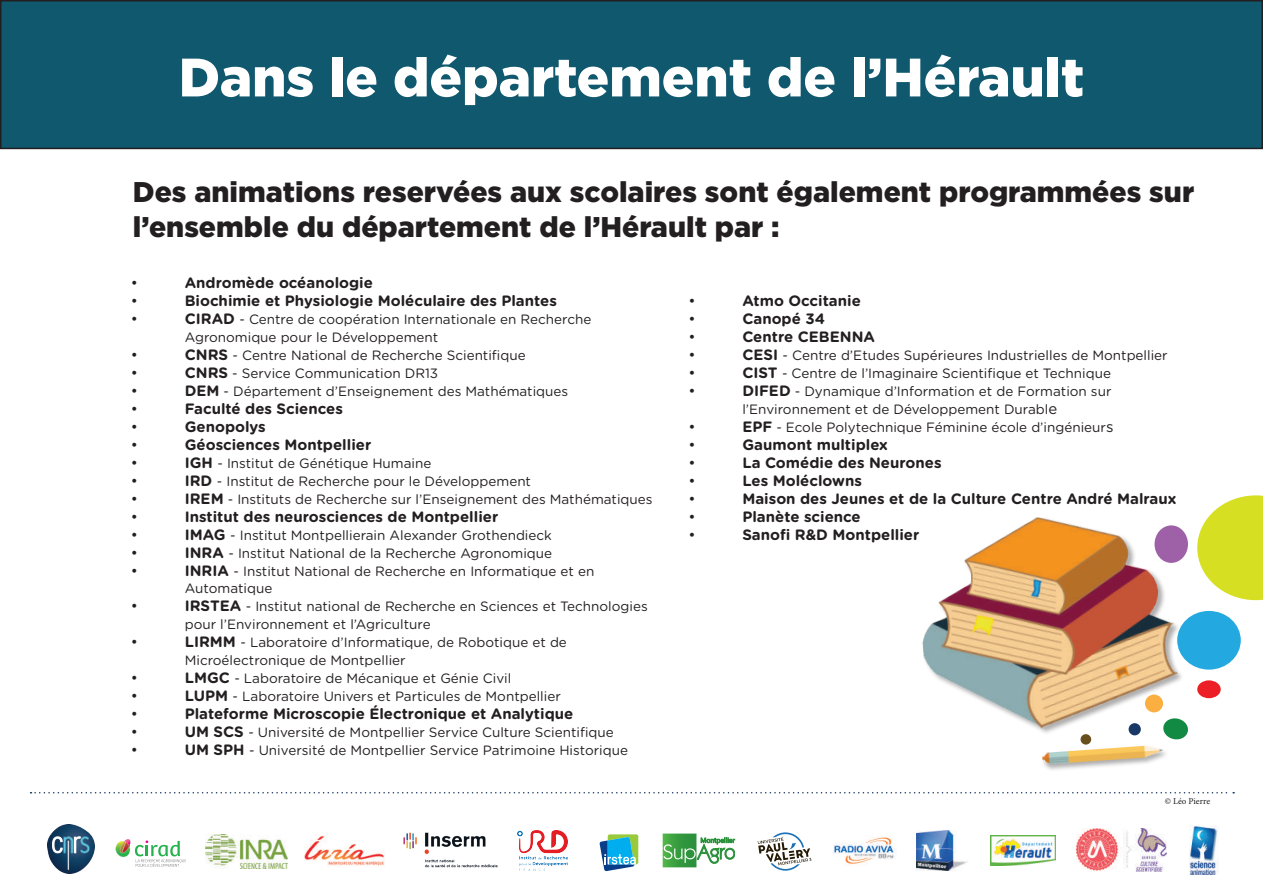
<style>
.page{position:relative;width:1263px;height:893px;background:#fff}
.page>*{position:absolute;margin:0;border:0;box-sizing:border-box;transform-origin:0 0}
.t1{font:900 54px "Gotham";color:#fff}
.t2{font:900 28.5px/34.2px "Gotham";color:#231f20}
.t3{font:700 15px "Gotham Rounded";color:#231f20}
.t4{font:15px "Gotham Rounded";color:#231f20}
.t5{font:13.5px/18px "Gotham Rounded";color:#231f20}
.t6{font:9px "Minion Pro";color:#231f20}
.s1{font-weight:700;font-size:15px}
.s2{font-size:15px}
</style>
<div class="page">
<div style="left:1px;top:1px;width:1261px;height:147px;background:#10586e"></div>
<div style="left:0;top:0;width:1263px;height:149px;border:2px solid #231f20"></div>
<img style="left:922px;top:517px;width:259px;height:220px">
<img style="left:1189px;top:826px;width:29px;height:48px">
<img style="left:205px;top:835px;width:83px;height:34px">
<img style="left:47px;top:825px;width:47px;height:49px">
<svg style="left:116px;top:839px;width:70px;height:28px"></svg>
<img style="left:304px;top:834px;width:81px;height:33px">
<img style="left:403px;top:832px;width:95px;height:36px">
<img style="left:517px;top:830px;width:51px;height:40px">
<svg style="left:599px;top:834px;width:39px;height:37px"></svg>
<svg style="left:663px;top:833px;width:72px;height:34px"></svg>
<svg style="left:758px;top:832px;width:53px;height:39px"></svg>
<img style="left:833px;top:837px;width:64px;height:29px">
<img style="left:916px;top:830px;width:52px;height:41px">
<img style="left:990px;top:835px;width:66px;height:31px">
<img style="left:1076px;top:829px;width:90px;height:43px">
<svg style="left:31px;top:792px;width:1203px;height:1px"></svg>
<svg style="left:1197px;top:495px;width:66px;height:105px"></svg>
<div style="left:1154px;top:525px;width:34px;height:38px;background:#9e61a7;border-radius:50%"></div>
<div style="left:1177px;top:611px;width:64px;height:59px;background:#23a9e0;border-radius:50%"></div>
<div style="left:1145px;top:694px;width:18px;height:18px;background:#fbaf41;border-radius:50%"></div>
<div style="left:1197px;top:680px;width:24px;height:18px;background:#ed1f26;border-radius:50%"></div>
<svg style="left:1162px;top:717px;width:26px;height:23px"></svg>
<div style="left:1128px;top:723px;width:13px;height:12px;background:#193866;border-radius:50%"></div>
<div style="left:1041px;top:745px;width:128px;height:27px;background:#939192;opacity:.75"></div>
<img style="left:1042px;top:745px;width:121px;height:20px">
<div style="left:1080px;top:734px;width:11px;height:11px;background:#694e1e;border-radius:50%"></div>
<h1 class="t1" style="left:179px;top:40px;width:907px">Dans le département de l’Hérault</h1>
<h2 class="t2" style="left:133px;top:175px;width:1063px">Des animations reservées aux scolaires sont également programmées sur l’ensemble du département de l’Hérault par :</h2>
<p class="t4" style="left:131px;top:273px;width:9px">•</p>
<p class="t3" style="left:185px;top:272px;width:190px">Andromède océanologie</p>
<p class="t4" style="left:131px;top:291px;width:9px">•</p>
<p class="t3" style="left:185px;top:290px;width:374px">Biochimie et Physiologie Moléculaire des Plantes</p>
<p class="t4" style="left:131px;top:309px;width:9px">•</p>
<p class="t5" style="left:185px;top:310px;width:408px"><span class="s1">CIRAD</span> - Centre de coopération Internationale en Recherche<br>Agronomique pour le Développement</p>
<p class="t4" style="left:131px;top:345px;width:9px">•</p>
<p class="t5" style="left:185px;top:346px;width:342px"><span class="s1">CNRS</span> - Centre National de Recherche Scientifique</p>
<p class="t4" style="left:131px;top:363px;width:9px">•</p>
<p class="t5" style="left:185px;top:364px;width:255px"><span class="s1">CNRS</span> - Service Communication DR13</p>
<p class="t4" style="left:131px;top:381px;width:9px">•</p>
<p class="t5" style="left:185px;top:382px;width:385px"><span class="s1">DEM</span> - Département d’Enseignement des Mathématiques</p>
<p class="t4" style="left:131px;top:399px;width:9px">•</p>
<p class="t3" style="left:185px;top:398px;width:160px">Faculté des Sciences</p>
<p class="t4" style="left:131px;top:417px;width:9px">•</p>
<p class="t3" style="left:185px;top:416px;width:83px">Genopolys</p>
<p class="t4" style="left:131px;top:435px;width:9px">•</p>
<p class="t3" style="left:185px;top:434px;width:188px">Géosciences Montpellier</p>
<p class="t4" style="left:131px;top:453px;width:9px">•</p>
<p class="t5" style="left:185px;top:454px;width:248px"><span class="s1">IGH</span> - Institut de Génétique Humaine</p>
<p class="t4" style="left:131px;top:471px;width:9px">•</p>
<p class="t5" style="left:185px;top:472px;width:348px"><span class="s1">IRD</span> - Institut de Recherche pour le Développement</p>
<p class="t4" style="left:131px;top:489px;width:9px">•</p>
<p class="t5" style="left:185px;top:490px;width:469px"><span class="s1">IREM</span> - Instituts de Recherche sur l’Enseignement des Mathématiques</p>
<p class="t4" style="left:131px;top:507px;width:9px">•</p>
<p class="t3" style="left:185px;top:506px;width:315px">Institut des neurosciences de Montpellier</p>
<p class="t4" style="left:131px;top:525px;width:9px">•</p>
<p class="t5" style="left:185px;top:526px;width:369px"><span class="s1">IMAG</span> - Institut Montpellierain Alexander Grothendieck</p>
<p class="t4" style="left:131px;top:543px;width:9px">•</p>
<p class="t5" style="left:185px;top:544px;width:369px"><span class="s1">INRA</span> - Institut National de la Recherche Agronomique</p>
<p class="t4" style="left:131px;top:561px;width:9px">•</p>
<p class="t5" style="left:185px;top:563px;width:411px;line-height:16.2px"><span class="s1">INRIA</span> - Institut National de Recherche en Informatique et en<br>Automatique</p>
<p class="t4" style="left:131px;top:595px;width:9px">•</p>
<p class="t5" style="left:185px;top:596px;width:465px"><span class="s1">IRSTEA</span> - Institut national de Recherche en Sciences et Technologies pour l’Environnement et l’Agriculture</p>
<p class="t4" style="left:131px;top:631px;width:9px">•</p>
<p class="t5" style="left:185px;top:632px;width:384px"><span class="s1">LIRMM</span> - Laboratoire d’Informatique, de Robotique et de<br>Microélectronique de Montpellier</p>
<p class="t4" style="left:131px;top:667px;width:9px">•</p>
<p class="t5" style="left:185px;top:668px;width:328px"><span class="s1">LMGC</span> - Laboratoire de Mécanique et Génie Civil</p>
<p class="t4" style="left:131px;top:685px;width:9px">•</p>
<p class="t5" style="left:185px;top:686px;width:378px"><span class="s1">LUPM</span> - Laboratoire Univers et Particules de Montpellier</p>
<p class="t4" style="left:131px;top:703px;width:9px">•</p>
<p class="t3" style="left:185px;top:702px;width:390px">Plateforme Microscopie Électronique et Analytique</p>
<p class="t4" style="left:131px;top:721px;width:9px">•</p>
<p class="t5" style="left:185px;top:722px;width:431px"><span class="s1">UM SCS</span> - Université de Montpellier Service Culture Scientifique</p>
<p class="t4" style="left:131px;top:739px;width:9px">•</p>
<p class="t5" style="left:185px;top:740px;width:445px"><span class="s1">UM SPH</span> - Université de Montpellier Service Patrimoine Historique</p>
<p class="t4" style="left:688px;top:291px;width:9px">•</p>
<p class="t3" style="left:742px;top:290px;width:120px">Atmo Occitanie</p>
<p class="t4" style="left:688px;top:309px;width:9px">•</p>
<p class="t3" style="left:742px;top:308px;width:84px">Canopé 34</p>
<p class="t4" style="left:688px;top:327px;width:9px">•</p>
<p class="t3" style="left:742px;top:326px;width:134px">Centre CEBENNA</p>
<p class="t4" style="left:688px;top:345px;width:9px">•</p>
<p class="t5" style="left:742px;top:346px;width:427px"><span class="s1">CESI</span> - Centre d’Etudes Supérieures Industrielles de Montpellier</p>
<p class="t4" style="left:688px;top:363px;width:9px">•</p>
<p class="t5" style="left:742px;top:364px;width:370px"><span class="s1">CIST</span> - Centre de l’Imaginaire Scientifique et Technique</p>
<p class="t4" style="left:688px;top:381px;width:9px">•</p>
<p class="t5" style="left:742px;top:382px;width:371px"><span class="s1">DIFED</span> - Dynamique d’Information et de Formation sur l’Environnement et de Développement Durabl<span class="s2">e</span></p>
<p class="t4" style="left:688px;top:417px;width:9px">•</p>
<p class="t5" style="left:742px;top:418px;width:373px"><span class="s1">EPF</span> - Ecole Polytechnique Féminine école d’ingénieur<span class="s2">s</span></p>
<p class="t4" style="left:688px;top:435px;width:9px">•</p>
<p class="t3" style="left:742px;top:434px;width:147px">Gaumont multiplex</p>
<p class="t4" style="left:688px;top:453px;width:9px">•</p>
<p class="t3" style="left:742px;top:452px;width:201px">La Comédie des Neurones</p>
<p class="t4" style="left:688px;top:471px;width:9px">•</p>
<p class="t3" style="left:742px;top:470px;width:121px">Les Moléclowns</p>
<p class="t4" style="left:688px;top:489px;width:9px">•</p>
<p class="t3" style="left:742px;top:488px;width:435px">Maison des Jeunes et de la Culture Centre André Malraux</p>
<p class="t4" style="left:688px;top:507px;width:9px">•</p>
<p class="t3" style="left:742px;top:506px;width:120px">Planète science</p>
<p class="t4" style="left:688px;top:525px;width:9px">•</p>
<p class="t3" style="left:742px;top:524px;width:178px">Sanofi R&amp;D Montpellier</p>
<p class="t6" style="left:1165px;top:795px;width:47px">© Léo Pierre</p>
</div>
